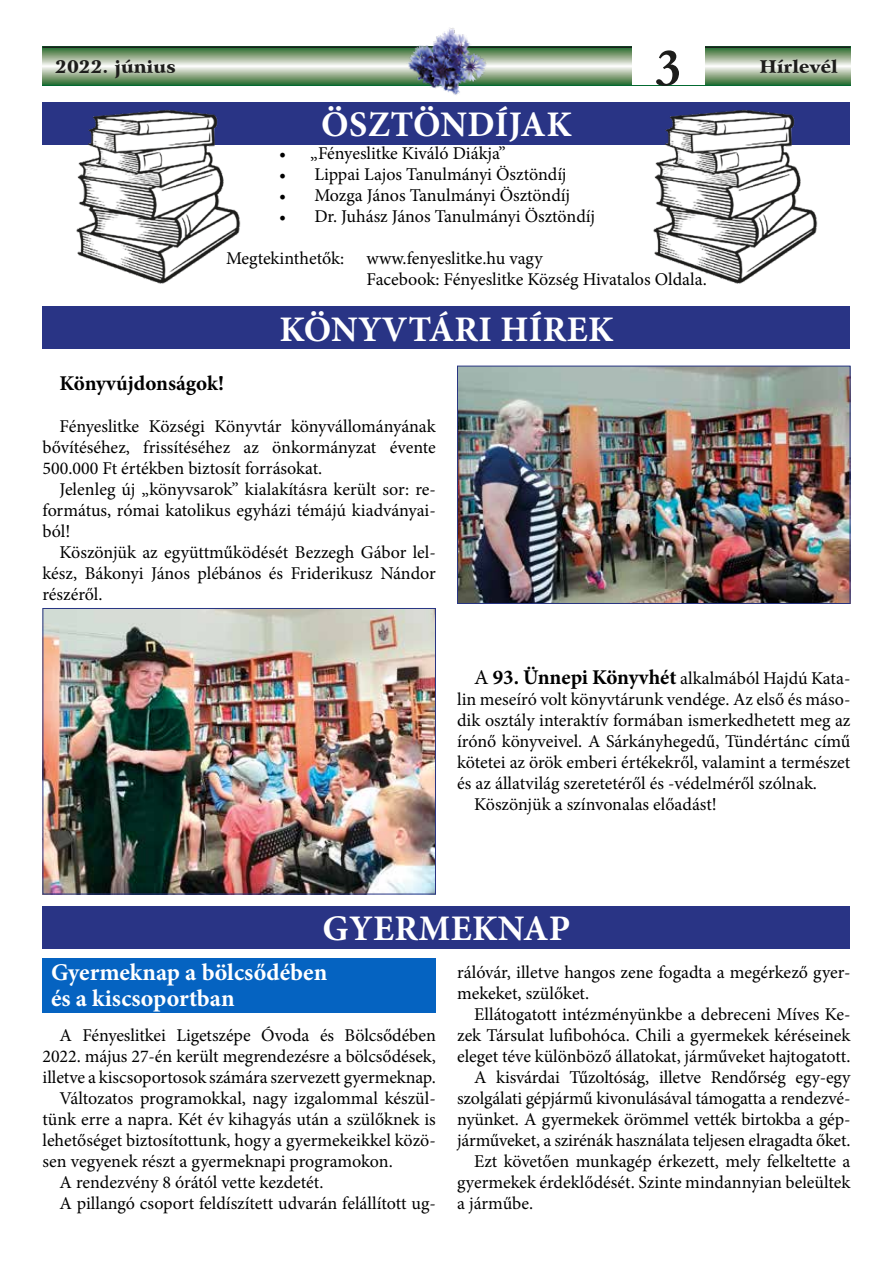
<style>
.page{position:relative;width:893px;height:1263px;background:#fff}
.page>*{position:absolute;margin:0;border:0;box-sizing:border-box;transform-origin:0 0}
.t1{font:700 54px "Garamond";color:#1d1d1b}
.t2{font:700 36px "Minion Pro";letter-spacing:.01em;color:#fff}
.t3{font:700 24px/26px "Minion Pro";color:#fff}
.t4{font:700 21px "Minion Pro";color:#000}
.t5{font:18px/21px "Minion Pro";letter-spacing:-.005em;color:#000;text-align:justify}
.t6{font:18px "Arrus Blk HU Normal";color:#1d1d1b}
.s1{font-size:21px}
.s2{font-weight:700;font-size:21px}
</style>
<div class="page">
<svg style="left:43px;top:48px;width:807px;height:37px;background:#94b090"></svg>
<hr style="left:43px;top:46px;width:807px;height:2px;background:#1d1d1b">
<div style="left:632px;top:43px;width:72px;height:42px;background:#fff"></div>
<img style="left:406px;top:27px;width:81px;height:68px">
<div style="left:43px;top:306px;width:807px;height:43px;background:#293485"></div>
<div style="left:43px;top:906px;width:807px;height:42px;background:#293485"></div>
<div style="left:43px;top:102px;width:807px;height:43px;background:#293485"></div>
<img style="left:459px;top:368px;width:389px;height:234px">
<div style="left:457px;top:366px;width:393px;height:238px;border:1px solid #283583"></div>
<img style="left:45px;top:610px;width:389px;height:282px">
<div style="left:43px;top:608px;width:393px;height:286px;border:1px solid #283583"></div>
<img style="left:653px;top:110px;width:165px;height:174px">
<img style="left:76px;top:110px;width:165px;height:174px">
<div style="left:43px;top:958px;width:393px;height:54px;background:#0563c1"></div>
<p class="t6" style="left:55px;top:55px;width:122px">2022. június</p>
<h1 class="t1" style="left:655px;top:31px;width:27px">3</h1>
<p class="t6" style="left:760px;top:55px;width:79px">Hírlevél</p>
<h2 class="t2" style="left:321px;top:100px;width:252px">ÖSZTÖNDÍJAK</h2>
<p class="t5" style="left:279px;top:143px;width:228px">• „Fényeslitke Kiváló Diákja”</p>
<p class="t5" style="left:279px;top:164px;width:289px">• Lippai Lajos Tanulmányi Ösztöndíj</p>
<p class="t5" style="left:279px;top:185px;width:292px">• Mozga János Tanulmányi Ösztöndíj</p>
<p class="t5" style="left:279px;top:206px;width:317px">• Dr. Juhász János Tanulmányi Ösztöndíj</p>
<p class="t5" style="left:367px;top:248px;width:342px;text-indent:-140px">Megtekinthetők: www.fenyeslitke.hu vagy<br>Facebook: Fényeslitke Község Hivatalos Oldala.</p>
<h2 class="t2" style="left:279px;top:304px;width:336px">KÖNYVTÁRI HÍREK</h2>
<p class="t4" style="left:60px;top:368px;width:166px">Könyvújdonságok!</p>
<p class="t5" style="left:43px;top:416px;width:395px;text-indent:17px">Fényeslitke Községi Könyvtár könyvállományának bővítéséhez, frissítéséhez az önkormányzat évente 500.000 Ft értékben biztosít forrásokat.</p>
<p class="t5" style="left:43px;top:479px;width:395px;text-indent:17px">Jelenleg új „könyvsarok” kialakításra került sor: re&shy;formátus, római katolikus egyházi témájú kiadványai&shy;ból!</p>
<p class="t5" style="left:43px;top:542px;width:395px;text-indent:17px">Köszönjük az együttműködését Bezzegh Gábor lel&shy;kész, Bákonyi János plébános és Friderikusz Nándor részéről.</p>
<p class="t5" style="left:474px;top:668px;width:378px"><span class="s1">A</span> <span class="s2">93. Ünnepi Könyvhét</span> alkalmából Hajdú Kata-</p>
<p class="t5" style="left:457px;top:689px;width:395px">lin meseíró volt könyvtárunk vendége. Az első és máso-</p>
<p class="t5" style="left:457px;top:710px;width:395px">dik osztály interaktív formában ismerkedhetett meg az</p>
<p class="t5" style="left:457px;top:731px;width:395px">írónő könyveivel. A Sárkányhegedű, Tündértánc című</p>
<p class="t5" style="left:457px;top:752px;width:395px">kötetei az örök emberi értékekről, valamint a természet</p>
<p class="t5" style="left:457px;top:773px;width:361px">és az állatvilág szeretetéről és -védelméről szólnak.</p>
<p class="t5" style="left:474px;top:794px;width:244px">Köszönjük a színvonalas előadást!</p>
<h2 class="t2" style="left:323px;top:903px;width:249px">GYERMEKNAP</h2>
<h3 class="t3" style="left:51px;top:959px;width:278px">Gyermeknap a bölcsődében és a kiscsoportban</h3>
<p class="t5" style="left:60px;top:1025px;width:378px">A Fényeslitkei Ligetszépe Óvoda és Bölcsődében</p>
<p class="t5" style="left:43px;top:1046px;width:395px">2022. május 27-én került megrendezésre a bölcsődések,</p>
<p class="t5" style="left:43px;top:1067px;width:395px">illetve a kiscsoportosok számára szervezett gyermeknap.</p>
<p class="t5" style="left:60px;top:1088px;width:378px">Változatos programokkal, nagy izgalommal készül-</p>
<p class="t5" style="left:43px;top:1109px;width:395px">tünk erre a napra. Két év kihagyás után a szülőknek is</p>
<p class="t5" style="left:43px;top:1130px;width:395px">lehetőséget biztosítottunk, hogy a gyermekeikkel közö-</p>
<p class="t5" style="left:43px;top:1151px;width:352px">sen vegyenek részt a gyermeknapi programokon.</p>
<p class="t5" style="left:60px;top:1172px;width:265px">A rendezvény 8 órától vette kezdetét.</p>
<p class="t5" style="left:60px;top:1193px;width:378px">A pillangó csoport feldíszített udvarán felállított ug-</p>
<p class="t5" style="left:457px;top:962px;width:395px">rálóvár, illetve hangos zene fogadta a megérkező gyer&shy;mekeket, szülőket.</p>
<p class="t5" style="left:474px;top:1004px;width:378px">Ellátogatott intézményünkbe a debreceni Míves Ke-</p>
<p class="t5" style="left:457px;top:1025px;width:395px">zek Társulat lufibohóca. Chili a gyermekek kéréseinek</p>
<p class="t5" style="left:457px;top:1046px;width:395px">eleget téve különböző állatokat, járműveket hajtogatott.</p>
<p class="t5" style="left:474px;top:1067px;width:378px">A kisvárdai Tűzoltóság, illetve Rendőrség egy-egy</p>
<p class="t5" style="left:457px;top:1088px;width:395px">szolgálati gépjármű kivonulásával támogatta a rendezvé-</p>
<p class="t5" style="left:457px;top:1109px;width:395px">nyünket. A gyermekek örömmel vették birtokba a gép-</p>
<p class="t5" style="left:457px;top:1130px;width:395px">járműveket, a szirénák használata teljesen elragadta őket.</p>
<p class="t5" style="left:474px;top:1151px;width:378px">Ezt követően munkagép érkezett, mely felkeltette a</p>
<p class="t5" style="left:457px;top:1172px;width:395px">gyermekek érdeklődését. Szinte mindannyian beleültek</p>
<p class="t5" style="left:457px;top:1193px;width:78px">a járműbe.</p>
</div>
